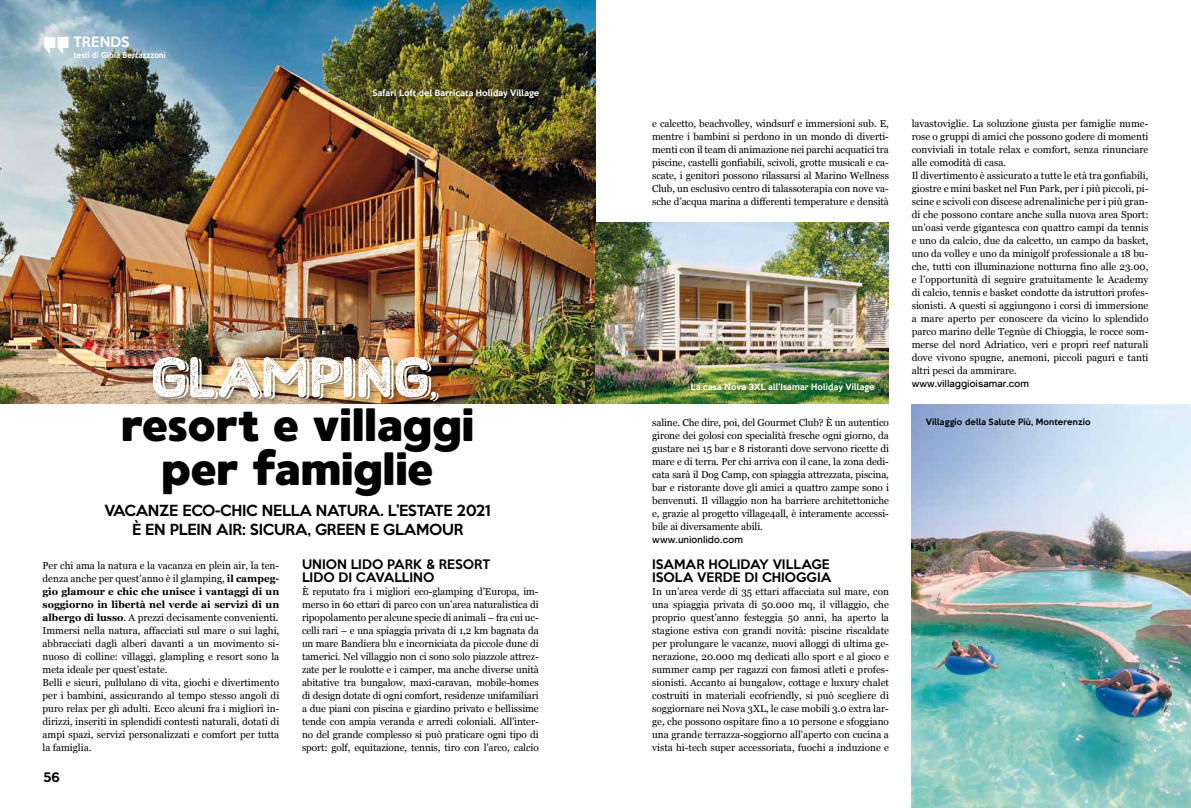
<style>
.page{position:relative;width:1191px;height:808px;background:#fff}
.page>*{position:absolute;margin:0;border:0;box-sizing:border-box;transform-origin:0 0}
.t1{font:57px "Hometown Rough Bold Shadow";letter-spacing:-.025em;color:#fff}
.t2{font:44px/44px "MADE Waffle Soft";letter-spacing:-.035em;color:#000;text-align:center}
.t3{font:500 14px/19px "Keep Calm";letter-spacing:-.01em;color:#000;text-align:center}
.t4{font:500 13px "Keep Calm";letter-spacing:.005em;color:#fff}
.t5{font:500 12px/13px "Keep Calm";letter-spacing:.005em;color:#000}
.t6{font:10px/13px "Georgia";color:#000;text-align:justify}
.t7{font:700 10px "Gravity";letter-spacing:.005em;color:#000}
.t8{font:500 8px "Keep Calm";letter-spacing:.02em;color:#fff}
.t9{font:500 8px "Keep Calm";letter-spacing:.02em;color:#000}
.t10{font:500 7.5px "Keep Calm";letter-spacing:.02em;color:#fff;scale:.91 1}
.s1{font-weight:700}
</style>
<div class="page">
<img style="left:0;top:0;width:595px;height:404px">
<svg style="left:44px;top:37px;width:24px;height:17px"></svg>
<img style="left:595px;top:223px;width:294px;height:181px">
<img style="left:911px;top:404px;width:280px;height:404px">
<div style="left:151px;top:356px;width:296px;height:54px;background:#000;opacity:.4"></div>
<h3 class="t4" style="left:74px;top:31px;width:57px">TRENDS</h3>
<p class="t10" style="left:74px;top:48px;width:103px">testi di Gioia Bertazzzoni</p>
<p class="t8" style="left:372px;top:86px;width:169px">Safari Loft del Barricata Holiday Village</p>
<h1 class="t1" style="left:153px;top:345px;width:291px">GLAMPING,</h1>
<p class="t6" style="left:652px;top:116px;width:238px">e calcetto, beachvolley, windsurf e immersioni sub. E, mentre i bambini si perdono in un mondo di diverti&shy;menti con il team di animazione nei parchi acquatici tra piscine, castelli gonfiabili, scivoli, grotte musicali e ca&shy;scate, i genitori possono rilassarsi al Marino Wellness Club, un esclusivo centro di talassoterapia con nove va&shy;sche d’acqua marina a differenti temperature e densità</p>
<p class="t8" style="left:690px;top:380px;width:186px">La casa Nova 3XL all’Isamar Holiday Village</p>
<p class="t6" style="left:911px;top:116px;width:238px;text-align:left">lavastoviglie. La soluzione giusta per famiglie nume&shy;rose o gruppi di amici che possono godere di momenti conviviali in totale relax e comfort, senza rinunciare alle comodità di casa.<br>Il divertimento è assicurato a tutte le età tra gonfiabili, giostre e mini basket nel Fun Park, per i più piccoli, pi&shy;scine e scivoli con discese adrenaliniche per i più gran&shy;di che possono contare anche sulla nuova area Sport: un’oasi verde gigantesca con quattro campi da tennis e uno da calcio, due da calcetto, un campo da basket, uno da volley e uno da minigolf professionale a 18 bu&shy;che, tutti con illuminazione notturna fino alle 23.00, e l’opportunità di seguire gratuitamente le Academy di calcio, tennis e basket condotte da istruttori profes&shy;sionisti. A questi si aggiungono i corsi di immersione a mare aperto per conoscere da vicino lo splendido parco marino delle Tegnùe di Chioggia, le rocce som&shy;merse del nord Adriatico, veri e propri reef naturali dove vivono spugne, anemoni, piccoli paguri e tanti altri pesci da ammirare.</p>
<p class="t7" style="left:911px;top:377px;width:119px">www.villaggioisamar.com</p>
<h2 class="t2" style="left:121px;top:406px;width:355px">resort e villaggi per famiglie</h2>
<p class="t9" style="left:926px;top:414px;width:166px">Villaggio della Salute Più, Monterenzio</p>
<p class="t6" style="left:652px;top:415px;width:238px">saline. Che dire, poi, del Gourmet Club? È un autentico girone dei golosi con specialità fresche ogni giorno, da gustare nei 15 bar e 8 ristoranti dove servono ricette di mare e di terra. Per chi arriva con il cane, la zona dedi&shy;cata sarà il Dog Camp, con spiaggia attrezzata, piscina, bar e ristorante dove gli amici a quattro zampe sono i benvenuti. Il villaggio non ha barriere architettoniche e, grazie al progetto village4all, è interamente accessi&shy;bile ai diversamente abili.</p>
<p class="t7" style="left:652px;top:533px;width:92px">www.unionlido.com</p>
<p class="t5" style="left:652px;top:556px;width:181px">ISAMAR HOLIDAY VILLAGE<br>ISOLA VERDE DI CHIOGGIA</p>
<p class="t6" style="left:652px;top:584px;width:238px">In un’area verde di 35 ettari affacciata sul mare, con una spiaggia privata di 50.000 mq, il villaggio, che proprio quest’anno festeggia 50 anni, ha aperto la stagione estiva con grandi novità: piscine riscaldate per prolungare le vacanze, nuovi alloggi di ultima ge&shy;nerazione, 20.000 mq dedicati allo sport e al gioco e summer camp per ragazzi con famosi atleti e profes&shy;sionisti. Accanto ai bungalow, cottage e luxury chalet costruiti in materiali ecofriendly, si può scegliere di soggiornare nei Nova 3XL, le case mobili 3.0 extra lar&shy;ge, che possono ospitare fino a 10 persone e sfoggiano una grande terrazza-soggiorno all’aperto con cucina a vista hi-tech super accessoriata, fuochi a induzione e</p>
<h3 class="t3" style="left:104px;top:500px;width:388px">VACANZE ECO-CHIC NELLA NATURA. L’ESTATE 2021<br>È EN PLEIN AIR: SICURA, GREEN E GLAMOUR</h3>
<p class="t6" style="left:43px;top:559px;width:238px;text-align:left">Per chi ama la natura e la vacanza en plein air, la ten&shy;denza anche per quest’anno è il glamping, <span class="s1">il campeg&shy;gio glamour e chic che unisce i vantaggi di un soggiorno in libertà nel verde ai servizi di un albergo di lusso</span>. A prezzi decisamente convenienti.<br>Immersi nella natura, affacciati sul mare o sui laghi, abbracciati dagli alberi davanti a un movimento si&shy;nuoso di colline: villaggi, glampling e resort sono la meta ideale per quest’estate.<br>Belli e sicuri, pullulano di vita, giochi e divertimento per i bambini, assicurando al tempo stesso angoli di puro relax per gli adulti. Ecco alcuni fra i migliori in&shy;dirizzi, inseriti in splendidi contesti naturali, dotati di ampi spazi, servizi personalizzati e comfort per tutta la famiglia.</p>
<p class="t5" style="left:302px;top:557px;width:190px">UNION LIDO PARK &amp; RESORT<br>LIDO DI CAVALLINO</p>
<p class="t6" style="left:302px;top:585px;width:238px">È reputato fra i migliori eco-glamping d’Europa, im&shy;merso in 60 ettari di parco con un’area naturalistica di ripopolamento per alcune specie di animali – fra cui uc&shy;celli rari – e una spiaggia privata di 1,2 km bagnata da un mare Bandiera blu e incorniciata da piccole dune di tamerici. Nel villaggio non ci sono solo piazzole attrez&shy;zate per le roulotte e i camper, ma anche diverse unità abitative tra bungalow, maxi-caravan, mobile-homes di design dotate di ogni comfort, residenze unifamiliari a due piani con piscina e giardino privato e bellissime tende con ampia veranda e arredi coloniali. All’inter&shy;no del grande complesso si può praticare ogni tipo di sport: golf, equitazione, tennis, tiro con l’arco, calcio</p>
<p class="t5" style="left:43px;top:770px;width:19px">56</p>
</div>
